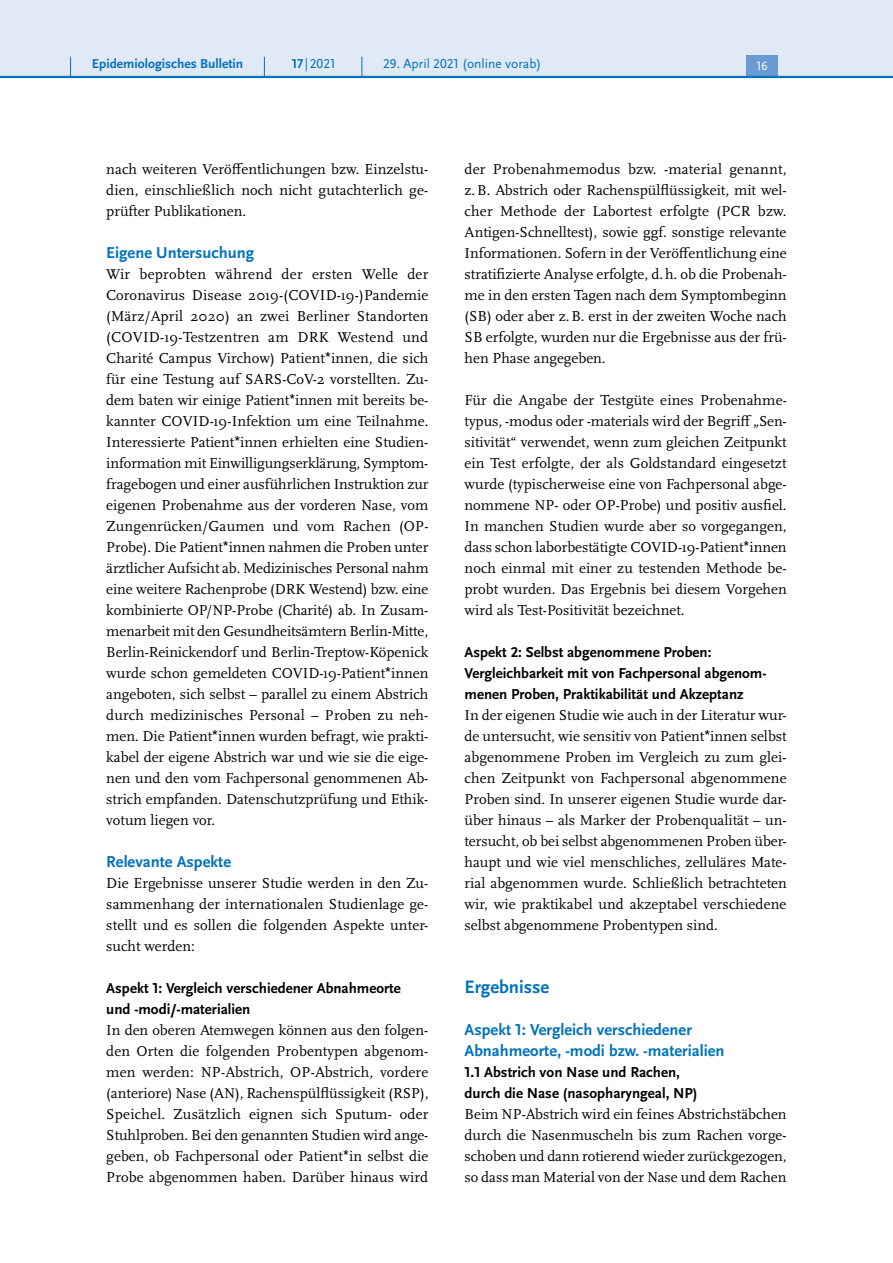
<style>
.page{position:relative;width:893px;height:1263px;background:#fff}
.page>*{position:absolute;margin:0;border:0;box-sizing:border-box;transform-origin:0 0}
.t1{font:700 18.75px "Scala Sans Pro";color:#0072bc}
.t2{font:700 16.5px/21px "Scala Sans Pro";color:#0072bc}
.P_-_Fließtext{font:15px/21px "Scala Pro";color:#000;text-align:justify}
.t3{font:700 15px/21px "Scala Sans Pro";color:#000}
.t4{font:13.5px "Scala Sans Pro";color:#0072bc}
.t5{font:700 13.5px "Scala Sans Pro";color:#0072bc}
.t6{font:12.45px "Scala Sans Pro";color:#fff}
.s1{font-weight:700}
.s2{font-family:"Arial"}
</style>
<div class="page">
<div style="left:0;top:0;width:893px;height:77px;background:#e1e8f6"></div>
<div style="left:746px;top:55px;width:32px;height:21px;background:#679bd2"></div>
<hr style="left:0;top:76px;width:893px;height:2px;background:#0072bc">
<svg style="left:70px;top:57px;width:1px;height:19px"></svg>
<svg style="left:264px;top:57px;width:1px;height:19px"></svg>
<svg style="left:362px;top:57px;width:1px;height:19px"></svg>
<p class="t5" style="left:92px;top:55px;width:153px">Epidemiologisches Bulletin</p>
<p class="t4" style="left:292px;top:55px;width:45px"><span class="s1">17</span> | 2021</p>
<p class="t4" style="left:383px;top:55px;width:160px">29. April 2021 (online vorab)</p>
<p class="t6" style="left:757px;top:59px;width:13px">16</p>
<p class="P_-_Fließtext" style="left:106px;top:158px;width:324px">nach weiteren Veröffentlichungen bzw. Einzelstu&shy;dien, einschließlich noch nicht gutachterlich ge&shy;prüfter Publikationen.</p>
<h4 class="t2" style="left:106px;top:242px;width:149px">Eigene Untersuchung</h4>
<p class="P_-_Fließtext" style="left:106px;top:263px;width:324px">Wir beprobten während der ersten Welle der Coronavirus Disease 2019-(COVID-19-)Pandemie (März/April 2020) an zwei Berliner Standorten (COVID-19-Testzentren am DRK Westend und Charité Campus Virchow) Patient<span class="s2">*</span>innen, die sich für eine Testung auf SARS-CoV-2 vorstellten. Zu&shy;dem baten wir einige Patient<span class="s2">*</span>innen mit bereits be&shy;kannter COVID-19-Infektion um eine Teilnahme.<br>Interessierte Patient<span class="s2">*</span>innen erhielten eine Studien&shy;information mit Einwilligungserklärung, Symptom&shy;fragebogen und einer ausführlichen Instruktion zur eigenen Probenahme aus der vorderen Nase, vom Zungenrücken/Gaumen und vom Rachen (OP-Probe). Die Patient<span class="s2">*</span>innen nahmen die Proben unter ärztlicher Aufsicht ab. Medizinisches Personal nahm eine weitere Rachenprobe (DRK Westend) bzw. eine kombinierte OP/NP-Probe (Charité) ab. In Zusam&shy;menarbeit mit den Gesundheitsämtern Berlin-Mitte, Berlin-Reinickendorf und Berlin-Treptow-Köpenick wurde schon gemeldeten COVID-19-Patient<span class="s2">*</span>innen angeboten, sich selbst – parallel zu einem Abstrich durch medizinisches Personal – Proben zu neh&shy;men. Die Patient<span class="s2">*</span>innen wurden befragt, wie prakti&shy;kabel der eigene Abstrich war und wie sie die eige&shy;nen und den vom Fachpersonal genommenen Ab&shy;strich empfanden. Datenschutzprüfung und Ethik&shy;votum liegen vor.</p>
<h4 class="t2" style="left:106px;top:851px;width:126px">Relevante Aspekte</h4>
<p class="P_-_Fließtext" style="left:106px;top:872px;width:324px">Die Ergebnisse unserer Studie werden in den Zu&shy;sammenhang der internationalen Studienlage ge&shy;stellt und es sollen die folgenden Aspekte unter&shy;sucht werden:</p>
<h5 class="t3" style="left:106px;top:977px;width:296px">Aspekt 1: Vergleich verschiedener Abnahmeorte und -modi/-materialien</h5>
<p class="P_-_Fließtext" style="left:106px;top:1019px;width:324px">In den oberen Atemwegen können aus den folgen&shy;den Orten die folgenden Probentypen abgenom&shy;men werden: NP-Abstrich, OP-Abstrich, vordere (anteriore) Nase (AN), Rachenspülflüssigkeit (RSP), Speichel. Zusätzlich eignen sich Sputum- oder Stuhlproben. Bei den genannten Studien wird ange&shy;geben, ob Fachpersonal oder Patient<span class="s2">*</span>in selbst die Probe abgenommen haben. Darüber hinaus wird</p>
<p class="P_-_Fließtext" style="left:465px;top:158px;width:324px">der Probenahmemodus bzw. -material genannt, z.B. Abstrich oder Rachenspülflüssigkeit, mit wel&shy;cher Methode der Labortest erfolgte (PCR bzw.<br>Antigen-Schnelltest), sowie ggf. sonstige relevante Informationen. Sofern in der Veröffentlichung eine stratifizierte Analyse erfolgte, d.h. ob die Probenah&shy;me in den ersten Tagen nach dem Symptombeginn (SB) oder aber z.B. erst in der zweiten Woche nach SB erfolgte, wurden nur die Ergebnisse aus der frü&shy;hen Phase angegeben.</p>
<p class="P_-_Fließtext" style="left:465px;top:389px;width:324px">Für die Angabe der Testgüte eines Probenahme&shy;typus, -modus oder -materials wird der Begriff „Sen&shy;sitivität“ verwendet, wenn zum gleichen Zeitpunkt ein Test erfolgte, der als Goldstandard eingesetzt wurde (typischerweise eine von Fachpersonal abge&shy;nommene NP- oder OP-Probe) und positiv ausfiel.<br>In manchen Studien wurde aber so vorgegangen, dass schon laborbestätigte COVID-19-Patient<span class="s2">*</span>innen noch einmal mit einer zu testenden Methode be&shy;probt wurden. Das Ergebnis bei diesem Vorgehen wird als Test-Positivität bezeichnet.</p>
<h5 class="t3" style="left:465px;top:641px;width:302px">Aspekt 2: Selbst abgenommene Proben:<br>Vergleichbarkeit mit von Fachpersonal abgenom&shy;menen Proben, Praktikabilität und Akzeptanz</h5>
<p class="P_-_Fließtext" style="left:465px;top:704px;width:324px">In der eigenen Studie wie auch in der Literatur wur&shy;de untersucht, wie sensitiv von Patient<span class="s2">*</span>innen selbst abgenommene Proben im Vergleich zu zum glei&shy;chen Zeitpunkt von Fachpersonal abgenommene Proben sind. In unserer eigenen Studie wurde dar&shy;über hinaus – als Marker der Probenqualität – un&shy;tersucht, ob bei selbst abgenommenen Proben über&shy;haupt und wie viel menschliches, zelluläres Mate&shy;rial abgenommen wurde. Schließlich betrachteten wir, wie praktikabel und akzeptabel verschiedene selbst abgenommene Probentypen sind.</p>
<h3 class="t1" style="left:465px;top:975px;width:86px">Ergebnisse</h3>
<h4 class="t2" style="left:465px;top:1019px;width:261px">Aspekt 1: Vergleich verschiedener<br>Abnahmeorte, -modi bzw. -materialien</h4>
<h5 class="t3" style="left:465px;top:1061px;width:234px">1.1 Abstrich von Nase und Rachen, durch die Nase (nasopharyngeal, NP)</h5>
<p class="P_-_Fließtext" style="left:465px;top:1103px;width:324px">Beim NP-Abstrich wird ein feines Abstrichstäbchen durch die Nasenmuscheln bis zum Rachen vorge&shy;schoben und dann rotierend wieder zurückgezogen, so dass man Material von der Nase und dem Rachen</p>
</div>
